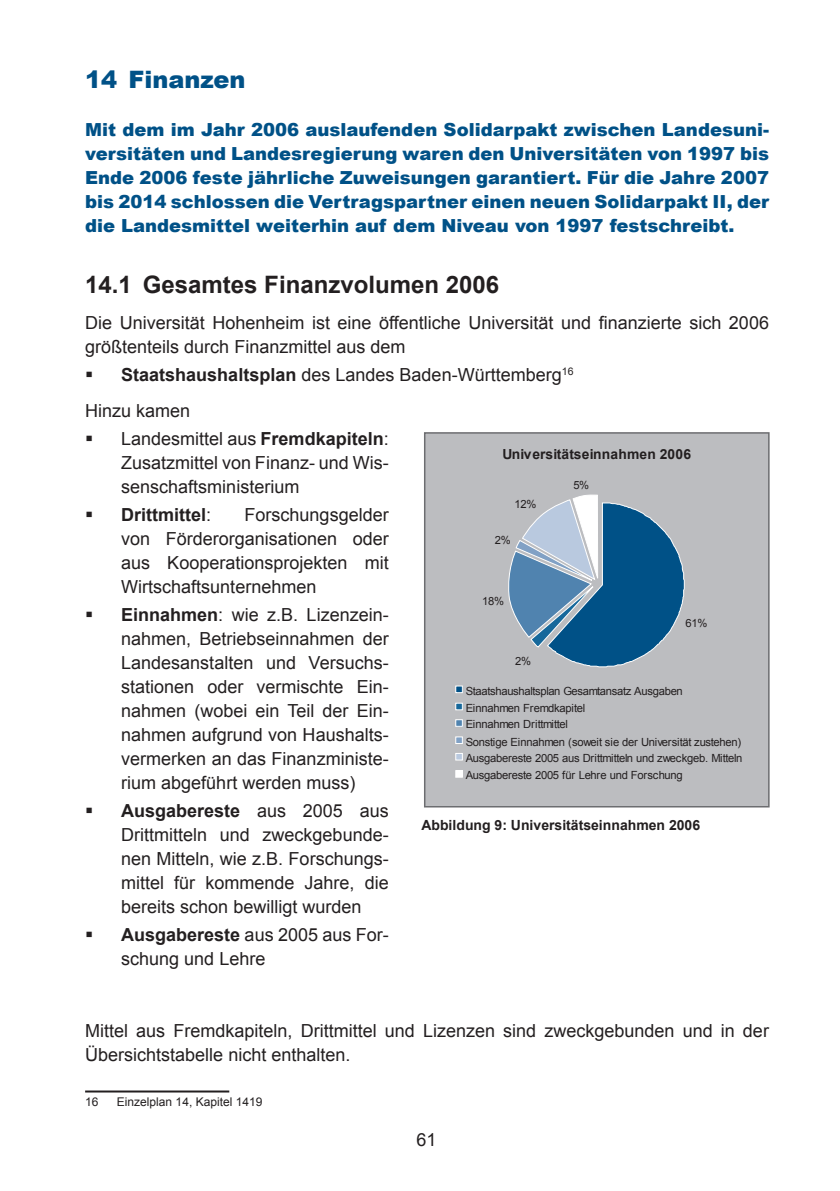
<style>
.page{position:relative;width:840px;height:1191px;background:#fff}
.page>*{position:absolute;margin:0;border:0;box-sizing:border-box;transform-origin:0 0}
.t1{font:700 24px "Arial";color:#231f20}
.t2{font:900 24px "Arial";color:#005187}
.t3{font:18px/24px "Arial";color:#231f20}
.t4{font:900 18px/24px "Arial";color:#005187;text-align:justify}
.t5{font:700 18px "Arial";color:#231f20}
.t6{font:700 14px "Arial";color:#231f20}
.t7{font:700 13.8px "Arial";letter-spacing:.015em;color:#231f20}
.t8{font:12px "Arial";color:#231f20}
.t9{font:11.2px/17px "Arial";letter-spacing:-.025em;color:#231f20}
.s1{font-weight:700}
.s2{font-weight:400}
</style>
<div class="page">
<hr style="left:85px;top:1090px;width:144px;height:2px;background:#231f20">
<div style="left:424px;top:433px;width:344px;height:373px;background:#bcbdc0"></div>
<div style="left:423px;top:432px;width:346px;height:375px;border:2px solid #6c6d70"></div>
<div style="left:455px;top:686px;width:7px;height:6px;background:#005187"></div>
<div style="left:455px;top:685px;width:7px;height:8px;border:1px solid #fff"></div>
<div style="left:455px;top:703px;width:7px;height:7px;background:#16689b"></div>
<div style="left:455px;top:703px;width:7px;height:7px;border:1px solid #fff"></div>
<div style="left:455px;top:719px;width:7px;height:7px;background:#5083af"></div>
<div style="left:455px;top:719px;width:7px;height:7px;border:1px solid #fff"></div>
<div style="left:455px;top:737px;width:7px;height:6px;background:#81a1c5"></div>
<div style="left:455px;top:736px;width:7px;height:8px;border:1px solid #fff"></div>
<div style="left:455px;top:753px;width:7px;height:7px;background:#b9c9df"></div>
<div style="left:455px;top:753px;width:7px;height:7px;border:1px solid #fff"></div>
<div style="left:455px;top:770px;width:7px;height:7px;background:#fff"></div>
<div style="left:455px;top:770px;width:7px;height:7px;border:1px solid #fff"></div>
<svg style="left:508px;top:494px;width:176px;height:173px"></svg>
<h1 class="t2" style="left:85px;top:62px;width:162px">14 Finanzen</h1>
<p class="t4" style="left:85px;top:117px;width:685px">Mit dem im Jahr 2006 auslaufenden Solidarpakt zwischen Landesuni&shy;versitäten und Landesregierung waren den Universitäten von 1997 bis Ende 2006 feste jährliche Zuweisungen garantiert. Für die Jahre 2007 bis 2014 schlossen die Vertragspartner einen neuen Solidarpakt II, der die Landesmittel weiterhin auf dem Niveau von 1997 festschreibt.</p>
<h1 class="t1" style="left:85px;top:269px;width:415px">14.1 Gesamtes Finanzvolumen 2006</h1>
<p class="t3" style="left:85px;top:311px;width:685px">Die Universität Hohenheim ist eine öffentliche Universität und finanzierte sich 2006 größtenteils durch Finanzmittel aus dem</p>
<p class="t3" style="left:85px;top:357px;width:489px;line-height:36px">▪ <span class="s1">Staatshaushaltsplan</span> des Landes Baden-Württemberg<sup>16<br></sup>Hinzu kamen</p>
<p class="t3" style="left:121px;top:427px;width:269px;text-align:justify;text-indent:-36px">▪ Landesmittel aus <span class="s1">Fremdkapiteln</span>:<br>Zusatzmittel von Finanz- und Wis&shy;senschaftsministerium</p>
<p class="t5" style="left:85px;top:503px;width:128px">▪ Drittmittel<span class="s2">:</span></p>
<p class="t7" style="left:502px;top:445px;width:190px">Universitätseinnahmen 2006</p>
<p class="t9" style="left:573px;top:477px;width:17px">5%</p>
<p class="t9" style="left:514px;top:496px;width:23px">12%</p>
<p class="t9" style="left:494px;top:531px;width:17px">2%</p>
<p class="t3" style="left:121px;top:503px;width:269px;text-align:justify;text-indent:123px">Forschungsgelder von Förderorganisationen oder aus Kooperationsprojekten mit Wirtschaftsunternehmen</p>
<p class="t3" style="left:121px;top:603px;width:269px;text-align:justify;text-indent:-36px">▪ <span class="s1">Einnahmen</span>: wie z.B. Lizenzein&shy;nahmen, Betriebseinnahmen der Landesanstalten und Versuchs&shy;stationen oder vermischte Ein&shy;nahmen (wobei ein Teil der Ein&shy;nahmen aufgrund von Haushalts&shy;vermerken an das Finanzministe&shy;rium abgeführt werden muss)</p>
<p class="t3" style="left:121px;top:799px;width:269px;text-align:justify;text-indent:-36px">▪ <span class="s1">Ausgabereste</span> aus 2005 aus Drittmitteln und zweckgebunde&shy;nen Mitteln, wie z.B. Forschungs&shy;mittel für kommende Jahre, die bereits schon bewilligt wurden</p>
<p class="t3" style="left:121px;top:923px;width:269px;text-indent:-36px">▪ <span class="s1">Ausgabereste</span> aus 2005 aus For&shy;schung und Lehre</p>
<p class="t9" style="left:482px;top:592px;width:23px">18%</p>
<p class="t9" style="left:685px;top:614px;width:23px">61%</p>
<p class="t9" style="left:515px;top:652px;width:17px">2%</p>
<p class="t9" style="left:465px;top:682px;width:278px">Staatshaushaltsplan Gesamtansatz Ausgaben<br>Einnahmen Fremdkapitel<br>Einnahmen Drittmittel<br>Sonstige Einnahmen (soweit sie der Universität zustehen)<br>Ausgabereste 2005 aus Drittmitteln und zweckgeb. Mitteln Ausgabereste 2005 für Lehre und Forschung</p>
<p class="t6" style="left:421px;top:815px;width:280px">Abbildung 9: Universitätseinnahmen 2006</p>
<p class="t3" style="left:85px;top:1019px;width:685px">Mittel aus Fremdkapiteln, Drittmittel und Lizenzen sind zweckgebunden und in der<br>Übersichtstabelle nicht enthalten.</p>
<p class="t8" style="left:85px;top:1093px;width:15px">16</p>
<p class="t8" style="left:117px;top:1093px;width:147px">Einzelplan 14, Kapitel 1419</p>
<p class="t3" style="left:416px;top:1127px;width:22px">61</p>
</div>
